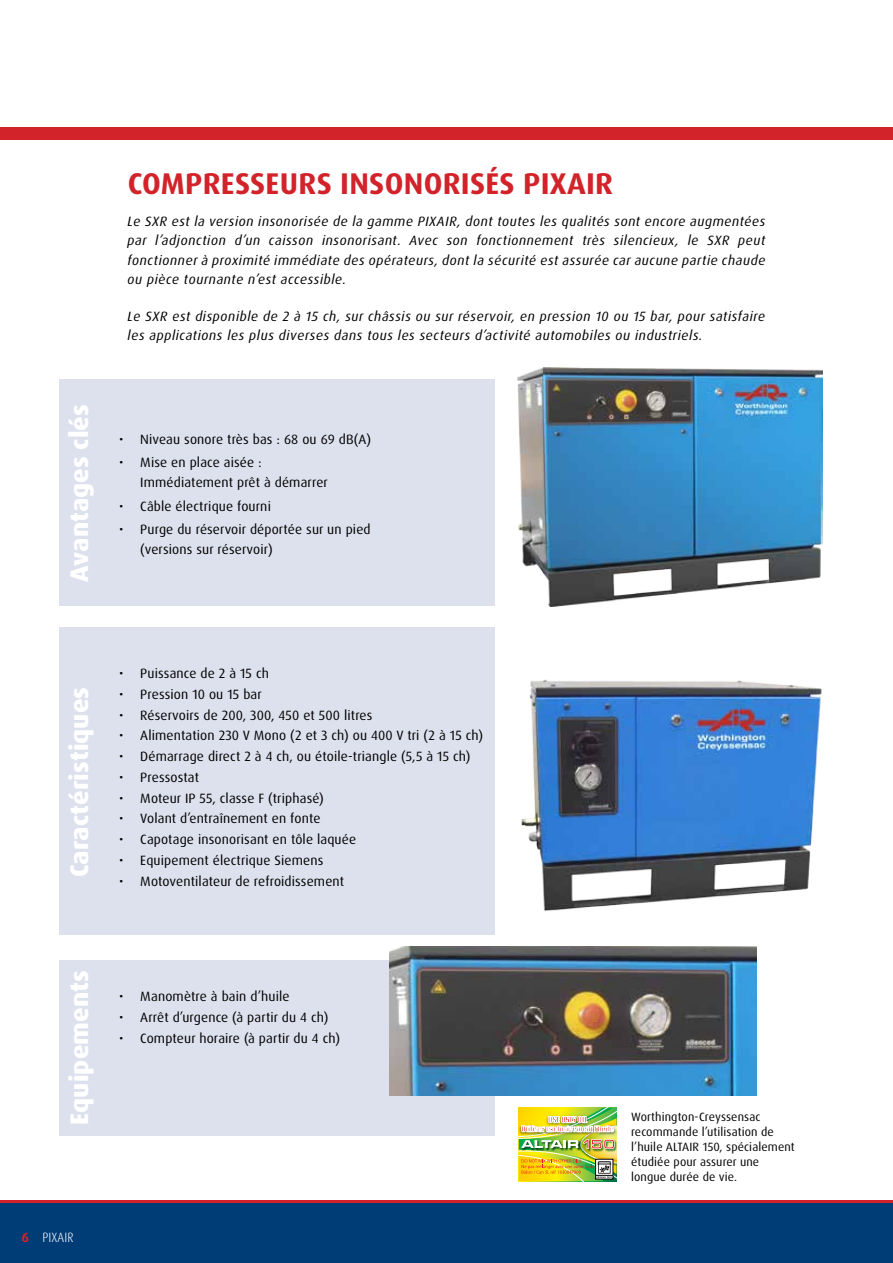
<style>
.page{position:relative;width:893px;height:1263px;background:#fff}
.page>*{position:absolute;margin:0;border:0;box-sizing:border-box;transform-origin:0 0}
.t1{font:700 30px "Dax Pro";letter-spacing:.01em;color:#d2232a}
.t2{font:800 25.5px "Dax Pro";color:#fff}
.t3{font:13.5px/19.5px "Dax Pro";letter-spacing:.01em;color:#000}
.t4{font:italic 13.5px/19.5px "Dax Pro";letter-spacing:.04em;color:#000;text-align:justify}
.t5{font:300 condensed 13.5px "Dax Pro";letter-spacing:.01em;color:#fff}
.t6{font:12px/15px "Dax Pro";letter-spacing:.01em;color:#000}
.s1{font-weight:700;font-stretch:normal;color:#d2232a}
</style>
<div class="page">
<div style="left:60px;top:627px;width:435px;height:307px;background:#dde1ed"></div>
<div style="left:60px;top:380px;width:435px;height:226px;background:#dde1ed"></div>
<div style="left:60px;top:960px;width:435px;height:175px;background:#dde1ed"></div>
<div style="left:0;top:128px;width:893px;height:12px;background:#d2232a"></div>
<div style="left:0;top:1202px;width:893px;height:61px;background:#003c75"></div>
<hr style="left:0;top:1200px;width:893px;height:3px;background:#d2232a">
<img style="left:517px;top:368px;width:305px;height:238px">
<img style="left:461px;top:679px;width:361px;height:256px">
<img style="left:390px;top:947px;width:366px;height:149px">
<img style="left:519px;top:1108px;width:98px;height:74px">
<h2 class="t2" style="left:63px;top:582px;width:179px;rotate:-90deg">Avantages clés</h2>
<h1 class="t1" style="left:128px;top:164px;width:487px">COMPRESSEURS INSONORISÉS PIXAIR</h1>
<p class="t4" style="left:128px;top:212px;width:639px">Le SXR est la version insonorisée de la gamme PIXAIR, dont toutes les qualités sont encore augmentées par l’adjonction d’un caisson insonorisant. Avec son fonctionnement très silencieux, le SXR peut fonctionner à proximité immédiate des opérateurs, dont la sécurité est assurée car aucune partie chaude ou pièce tournante n’est accessible.</p>
<p class="t4" style="left:128px;top:307px;width:639px">Le SXR est disponible de 2 à 15 ch, sur châssis ou sur réservoir, en pression 10 ou 15 bar, pour satisfaire les applications les plus diverses dans tous les secteurs d’activité automobiles ou industriels.</p>
<p class="t3" style="left:119px;top:429px;width:254px">• Niveau sonore très bas : 68 ou 69 dB(A)</p>
<p class="t3" style="left:140px;top:453px;width:189px;text-indent:-21px">• Mise en place aisée :<br>Immédiatement prêt à démarrer</p>
<p class="t3" style="left:119px;top:496px;width:153px">• Câble électrique fourni</p>
<p class="t3" style="left:140px;top:520px;width:232px;text-indent:-21px">• Purge du réservoir déportée sur un pied (versions sur réservoir)</p>
<h2 class="t2" style="left:63px;top:877px;width:192px;rotate:-90deg">Caractéristiques</h2>
<p class="t3" style="left:119px;top:664px;width:151px">• Puissance de 2 à 15 ch</p>
<p class="t3" style="left:119px;top:684px;width:144px">• Pression 10 ou 15 bar</p>
<p class="t3" style="left:119px;top:705px;width:255px">• Réservoirs de 200, 300, 450 et 500 litres</p>
<p class="t3" style="left:119px;top:726px;width:365px">• Alimentation 230 V Mono (2 et 3 ch) ou 400 V tri (2 à 15 ch)</p>
<p class="t3" style="left:119px;top:747px;width:353px">• Démarrage direct 2 à 4 ch, ou étoile-triangle (5,5 à 15 ch)</p>
<p class="t3" style="left:119px;top:767px;width:82px">• Pressostat</p>
<p class="t3" style="left:119px;top:788px;width:206px">• Moteur IP 55, classe F (triphasé)</p>
<p class="t3" style="left:119px;top:809px;width:203px">• Volant d’entraînement en fonte</p>
<p class="t3" style="left:119px;top:830px;width:239px">• Capotage insonorisant en tôle laquée</p>
<p class="t3" style="left:119px;top:850px;width:206px">• Equipement électrique Siemens</p>
<p class="t3" style="left:119px;top:871px;width:227px">• Motoventilateur de refroidissement</p>
<h2 class="t2" style="left:63px;top:1124px;width:156px;rotate:-90deg">Equipements</h2>
<p class="t3" style="left:119px;top:987px;width:172px">• Manomètre à bain d’huile</p>
<p class="t3" style="left:119px;top:1008px;width:211px">• Arrêt d’urgence (à partir du 4 ch)</p>
<p class="t3" style="left:119px;top:1028px;width:222px">• Compteur horaire (à partir du 4 ch)</p>
<p class="t5" style="left:21px;top:1228px;width:54px"><span class="s1">6</span> PIXAIR</p>
<p class="t6" style="left:631px;top:1109px;width:165px">Worthington-Creyssensac recommande l’utilisation de l’huile ALTAIR 150, spécialement étudiée pour assurer une longue durée de vie.</p>
</div>
